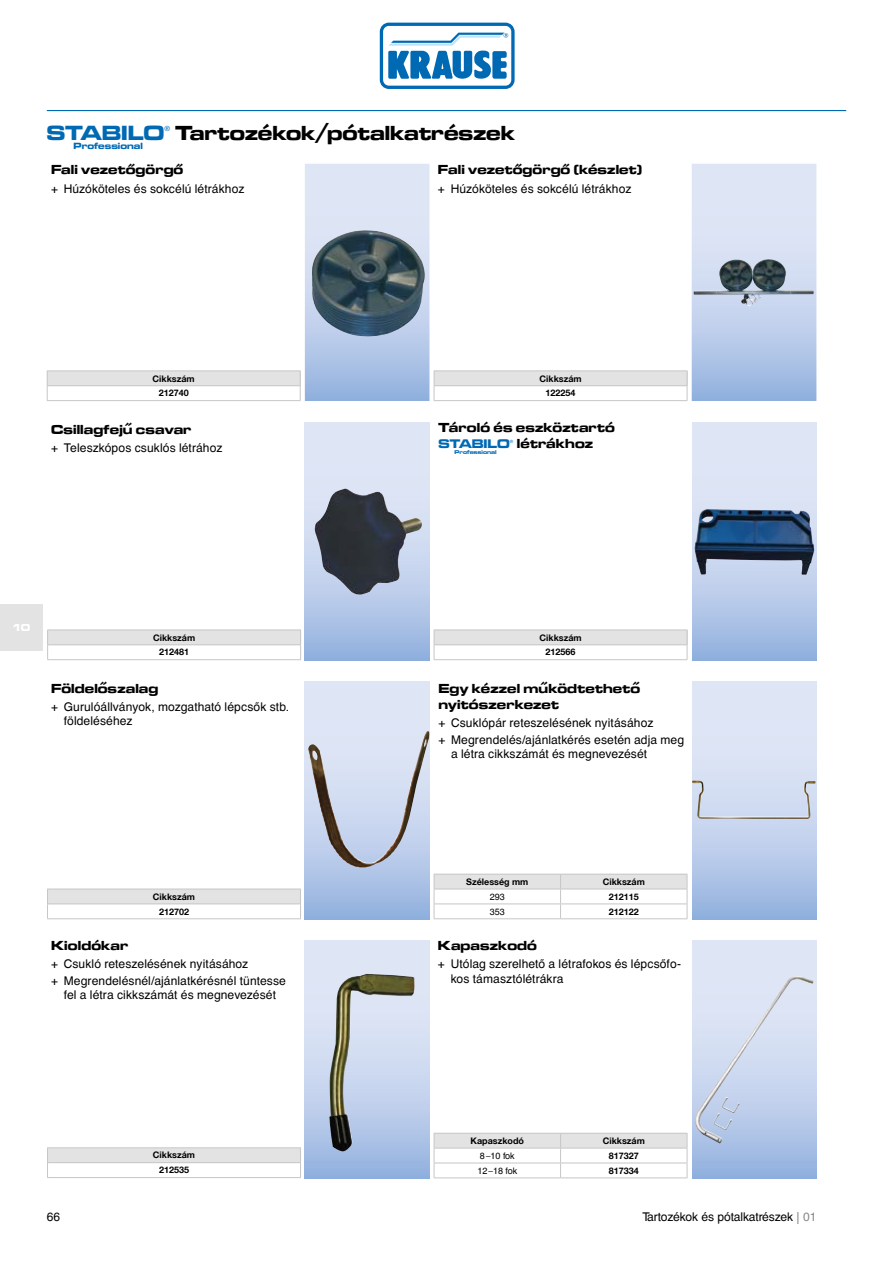
<style>
.page{position:relative;width:893px;height:1263px;background:#fff}
.page>*{position:absolute;margin:0;border:0;box-sizing:border-box;transform-origin:0 0}
.t1{font:21px "Microgramma D Bold Exte";color:#000}
.t2{font:13.5px/16.2px "Microgramma D Bold Exte";letter-spacing:.01em;color:#000}
.t3{font:12.9px "Microgramma D Bold Exte";color:#0069b4}
.t4{font:12px/16.4px "Helvetica CE";letter-spacing:.01em;color:#000}
.t5{font:10.5px "Microgramma D Bold Exte";color:#fff}
.t6{font:9.3px "Microgramma D Bold Exte";color:#0069b4}
.t7{font:700 9px/14.9px "Helvetica Neue LT";color:#000;text-align:center}
.t8{font:9px "Helvetica CE";color:#000}
.t9{font:7.2px "Helvetica Neue LT";color:#0069b4}
.t10{font:5.7px "Microgramma D Bold Exte";color:#0069b4}
.t11{font:4.35px "Helvetica Neue LT";color:#0069b4}
.s1{font-size:21.3px;color:#0069b4}
.s2{color:#878787}
</style>
<div class="page">
<svg style="left:378px;top:21px;width:138px;height:69px"></svg>
<svg style="left:380px;top:23px;width:135px;height:66px"></svg>
<hr style="left:47px;top:110px;width:799px;height:1px;background:#0069b4">
<div style="left:0;top:604px;width:43px;height:47px;background:#e3e3e3"></div>
<svg style="left:305px;top:941px;width:124px;height:237px;background:#c4d4ed"></svg>
<img style="left:329px;top:974px;width:86px;height:177px">
<svg style="left:692px;top:941px;width:124px;height:237px;background:#becfec"></svg>
<img style="left:695px;top:976px;width:119px;height:168px">
<div style="left:48px;top:1148px;width:253px;height:15px;background:#e3e3e3"></div>
<hr style="left:47px;top:1147px;width:254px;height:1px;background:#c6c6c6">
<hr style="left:47px;top:1162px;width:254px;height:1px;background:#c6c6c6">
<svg style="left:300px;top:1148px;width:1px;height:29px"></svg>
<hr style="left:47px;top:1177px;width:254px;height:1px;background:#c6c6c6">
<svg style="left:47px;top:1148px;width:1px;height:29px"></svg>
<svg style="left:692px;top:682px;width:124px;height:237px;background:#c6d4ee"></svg>
<img style="left:692px;top:780px;width:123px;height:39px">
<svg style="left:305px;top:682px;width:124px;height:237px;background:#becfea"></svg>
<img style="left:308px;top:731px;width:118px;height:132px">
<div style="left:48px;top:889px;width:253px;height:15px;background:#e3e3e3"></div>
<hr style="left:47px;top:889px;width:254px;height:1px;background:#c6c6c6">
<hr style="left:47px;top:903px;width:254px;height:1px;background:#c6c6c6">
<svg style="left:300px;top:890px;width:1px;height:28px"></svg>
<hr style="left:47px;top:918px;width:254px;height:1px;background:#c6c6c6">
<svg style="left:47px;top:890px;width:1px;height:28px"></svg>
<svg style="left:434px;top:874px;width:254px;height:45px"></svg>
<svg style="left:434px;top:1133px;width:254px;height:45px"></svg>
<svg style="left:692px;top:423px;width:124px;height:237px;background:#c5d4ed"></svg>
<img style="left:694px;top:509px;width:120px;height:66px">
<svg style="left:305px;top:423px;width:124px;height:237px;background:#c3d3ed"></svg>
<img style="left:315px;top:488px;width:107px;height:107px">
<div style="left:48px;top:630px;width:253px;height:15px;background:#e3e3e3"></div>
<hr style="left:47px;top:629px;width:254px;height:1px;background:#c6c6c6">
<hr style="left:47px;top:644px;width:254px;height:1px;background:#c6c6c6">
<svg style="left:300px;top:630px;width:1px;height:29px"></svg>
<hr style="left:47px;top:659px;width:254px;height:1px;background:#c6c6c6">
<svg style="left:47px;top:630px;width:1px;height:29px"></svg>
<div style="left:434px;top:630px;width:253px;height:15px;background:#e3e3e3"></div>
<hr style="left:434px;top:629px;width:253px;height:1px;background:#c6c6c6">
<hr style="left:434px;top:644px;width:253px;height:1px;background:#c6c6c6">
<svg style="left:687px;top:630px;width:1px;height:29px"></svg>
<hr style="left:434px;top:659px;width:253px;height:1px;background:#c6c6c6">
<svg style="left:434px;top:630px;width:1px;height:29px"></svg>
<svg style="left:692px;top:164px;width:124px;height:237px;background:#c6d4ee"></svg>
<img style="left:693px;top:259px;width:121px;height:48px">
<svg style="left:305px;top:164px;width:124px;height:237px;background:#c3d2ed"></svg>
<img style="left:310px;top:230px;width:115px;height:108px">
<div style="left:47px;top:371px;width:253px;height:15px;background:#e3e3e3"></div>
<hr style="left:47px;top:370px;width:254px;height:1px;background:#c6c6c6">
<hr style="left:47px;top:385px;width:254px;height:1px;background:#c6c6c6">
<svg style="left:300px;top:371px;width:1px;height:29px"></svg>
<hr style="left:47px;top:400px;width:254px;height:1px;background:#c6c6c6">
<svg style="left:47px;top:371px;width:1px;height:29px"></svg>
<div style="left:434px;top:371px;width:253px;height:15px;background:#e3e3e3"></div>
<hr style="left:434px;top:370px;width:253px;height:1px;background:#c6c6c6">
<hr style="left:434px;top:385px;width:253px;height:1px;background:#c6c6c6">
<svg style="left:687px;top:371px;width:1px;height:29px"></svg>
<hr style="left:434px;top:400px;width:253px;height:1px;background:#c6c6c6">
<svg style="left:434px;top:371px;width:1px;height:29px"></svg>
<h1 class="t1" style="left:47px;top:119px;width:469px"><span class="s1">STABILO</span> Tartozékok/pótalkatrészek</h1>
<p class="t6" style="left:74px;top:140px;width:71px">Professional</p>
<p class="t9" style="left:165px;top:124px;width:7px">®</p>
<p class="t2" style="left:51px;top:161px;width:134px">Fali vezeto˝görgo˝</p>
<p class="t4" style="left:51px;top:181px;width:195px">+ Húzóköteles és sokcélú létrákhoz</p>
<p class="t2" style="left:438px;top:161px;width:206px">Fali vezeto˝görgo˝ (készlet)</p>
<p class="t4" style="left:438px;top:181px;width:195px">+ Húzóköteles és sokcélú létrákhoz</p>
<p class="t7" style="left:153px;top:371px;width:44px">Cikkszám<br>212740</p>
<p class="t7" style="left:539px;top:371px;width:44px">Cikkszám<br>122254</p>
<p class="t2" style="left:51px;top:420px;width:142px">Csillagfeju˝ csavar</p>
<p class="t4" style="left:51px;top:440px;width:173px">+ Teleszkópos csuklós létrához</p>
<p class="t2" style="left:438px;top:419px;width:178px">Tároló és eszköztartó</p>
<p class="t3" style="left:438px;top:435px;width:73px">STABILO</p>
<p class="t10" style="left:455px;top:448px;width:44px">Professional</p>
<p class="t11" style="left:510px;top:438px;width:5px">®</p>
<p class="t2" style="left:517px;top:435px;width:78px">létrákhoz</p>
<p class="t5" style="left:12px;top:621px;width:20px">10</p>
<p class="t7" style="left:153px;top:630px;width:44px">Cikkszám<br>212481</p>
<p class="t7" style="left:539px;top:630px;width:44px">Cikkszám<br>212566</p>
<p class="t2" style="left:51px;top:680px;width:109px">Földelo˝szalag</p>
<p class="t4" style="left:64px;top:700px;width:227px;line-height:14.2px;text-indent:-13px">+ Gurulóállványok, mozgatható lépcsők stb. földeléséhez</p>
<p class="t2" style="left:438px;top:680px;width:203px">Egy kézzel mu˝ködtetheto˝ nyitószerkezet</p>
<p class="t4" style="left:438px;top:715px;width:247px">+ Csuklópár reteszelésének nyitásához<br>+ Megrendelés/ajánlatkérés esetén adja meg</p>
<p class="t4" style="left:451px;top:746px;width:198px">a létra cikkszámát és megnevezését</p>
<p class="t7" style="left:153px;top:889px;width:44px">Cikkszám<br>212702</p>
<p class="t2" style="left:51px;top:937px;width:79px">Kioldókar</p>
<p class="t4" style="left:51px;top:956px;width:236px">+ Csukló reteszelésének nyitásához<br>+ Megrendelésnél/ajánlatkérésnél tüntesse</p>
<p class="t4" style="left:64px;top:987px;width:214px">fel a létra cikkszámát és megnevezését</p>
<p class="t7" style="left:466px;top:874px;width:64px">Szélesség mm</p>
<p class="t7" style="left:603px;top:874px;width:44px">Cikkszám</p>
<p class="t8" style="left:490px;top:891px;width:17px">293</p>
<p class="t7" style="left:609px;top:889px;width:32px">212115</p>
<p class="t8" style="left:490px;top:906px;width:17px">353</p>
<p class="t7" style="left:609px;top:904px;width:32px">212122</p>
<p class="t2" style="left:438px;top:937px;width:101px">Kapaszkodó</p>
<p class="t4" style="left:451px;top:957px;width:232px;line-height:14.2px;text-indent:-13px">+ Utólag szerelhető a létrafokos és lépcsőfo&shy;kos támasztólétrákra</p>
<p class="t7" style="left:153px;top:1147px;width:44px">Cikkszám<br>212535</p>
<p class="t7" style="left:471px;top:1133px;width:55px">Kapaszkodó</p>
<p class="t7" style="left:603px;top:1133px;width:44px">Cikkszám</p>
<p class="t8" style="left:480px;top:1150px;width:36px">8–10 fok</p>
<p class="t7" style="left:609px;top:1148px;width:32px">817327</p>
<p class="t8" style="left:477px;top:1165px;width:41px">12–18 fok</p>
<p class="t7" style="left:609px;top:1163px;width:32px">817334</p>
<p class="t4" style="left:47px;top:1208px;width:15px">66</p>
<p class="t4" style="left:642px;top:1208px;width:175px">Tartozékok és pótalkatrészek <span class="s2">| 01</span></p>
</div>
